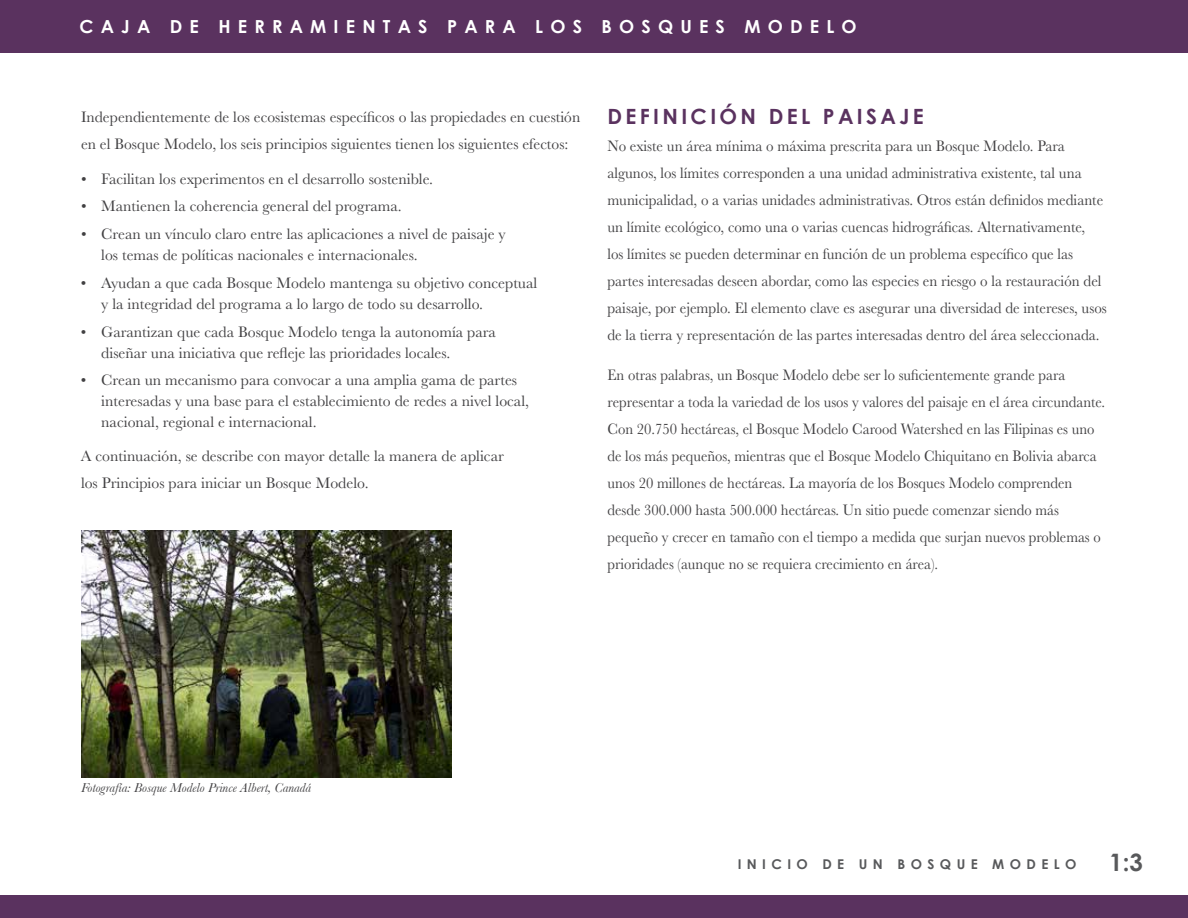
<style>
.page{position:relative;width:1188px;height:918px;background:#fff}
.page>*{position:absolute;margin:0;border:0;box-sizing:border-box;transform-origin:0 0}
.t1{font:700 24px "Century Gothic";color:#58595b}
.t2{font:700 21px "Century Gothic";letter-spacing:.16em;color:#5a325f}
.t3{font:700 18px "Century Gothic";letter-spacing:.4em;color:#fff}
.t4{font:15.75px/21px "Baskerville";color:#414042}
.t5{font:15.75px/27px "Baskerville";color:#414042;scale:.95 1}
.t6{font:15.75px/27px "Baskerville";color:#414042;scale:.93 1}
.t7{font:italic 13.5px "Baskerville";color:#414042}
.t8{font:700 13.5px "Century Gothic";letter-spacing:.4em;color:#58595b}
</style>
<div class="page">
<div style="left:0;top:0;width:1188px;height:52px;background:#5a325f"></div>
<div style="left:0;top:895px;width:1188px;height:23px;background:#5a325f"></div>
<img style="left:81px;top:530px;width:370px;height:247px">
<p class="t3" style="left:80px;top:16px;width:779px">CAJA DE HERRAMIENTAS PARA LOS BOSQUES MODELO</p>
<p class="t4" style="left:81px;top:104px;width:501px;line-height:27px">Independientemente de los ecosistemas específicos o las propiedades en cuestión en el Bosque Modelo, los seis principios siguientes tienen los siguientes efectos:</p>
<p class="t4" style="left:81px;top:168px;width:354px">• Facilitan los experimentos en el desarrollo sostenible.</p>
<p class="t4" style="left:81px;top:196px;width:322px">• Mantienen la coherencia general del programa.</p>
<p class="t4" style="left:101px;top:224px;width:406px;text-indent:-20px">• Crean un vínculo claro entre las aplicaciones a nivel de paisaje y los temas de políticas nacionales e internacionales.</p>
<p class="t4" style="left:101px;top:273px;width:438px;text-indent:-20px">• Ayudan a que cada Bosque Modelo mantenga su objetivo conceptual y la integridad del programa a lo largo de todo su desarrollo.</p>
<p class="t4" style="left:101px;top:321px;width:396px;text-indent:-20px">• Garantizan que cada Bosque Modelo tenga la autonomía para diseñar una iniciativa que refleje las prioridades locales.</p>
<p class="t4" style="left:101px;top:370px;width:429px;text-indent:-20px">• Crean un mecanismo para convocar a una amplia gama de partes interesadas y una base para el establecimiento de redes a nivel local, nacional, regional e internacional.</p>
<p class="t4" style="left:81px;top:443px;width:424px;line-height:27px">A continuación, se describe con mayor detalle la manera de aplicar los Principios para iniciar un Bosque Modelo.</p>
<h2 class="t2" style="left:608px;top:103px;width:318px">DEFINICIÓN DEL PAISAJE</h2>
<p class="t5" style="left:608px;top:132px;width:527px">No existe un área mínima o máxima prescrita para un Bosque Modelo. Para algunos, los límites corresponden a una unidad administrativa existente, tal una municipalidad, o a varias unidades administrativas. Otros están definidos mediante un límite ecológico, como una o varias cuencas hidrográficas. Alternativamente,<br>los límites se pueden determinar en función de un problema específico que las partes interesadas deseen abordar, como las especies en riesgo o la restauración del paisaje, por ejemplo. El elemento clave es asegurar una diversidad de intereses, usos de la tierra y representación de las partes interesadas dentro del área seleccionada.</p>
<p class="t6" style="left:608px;top:362px;width:537px">En otras palabras, un Bosque Modelo debe ser lo suficientemente grande para representar a toda la variedad de los usos y valores del paisaje en el área circundante.<br>Con 20.750 hectáreas, el Bosque Modelo Carood Watershed en las Filipinas es uno de los más pequeños, mientras que el Bosque Modelo Chiquitano en Bolivia abarca unos 20 millones de hectáreas. La mayoría de los Bosques Modelo comprenden desde 300.000 hasta 500.000 hectáreas. Un sitio puede comenzar siendo más pequeño y crecer en tamaño con el tiempo a medida que surjan nuevos problemas o prioridades (aunque no se requiera crecimiento en área).</p>
<p class="t7" style="left:81px;top:779px;width:232px">Fotografía: Bosque Modelo Prince Albert, Canadá</p>
<p class="t8" style="left:738px;top:856px;width:340px">INICIO DE UN BOSQUE MODELO</p>
<h1 class="t1" style="left:1109px;top:847px;width:35px">1:3</h1>
</div>
